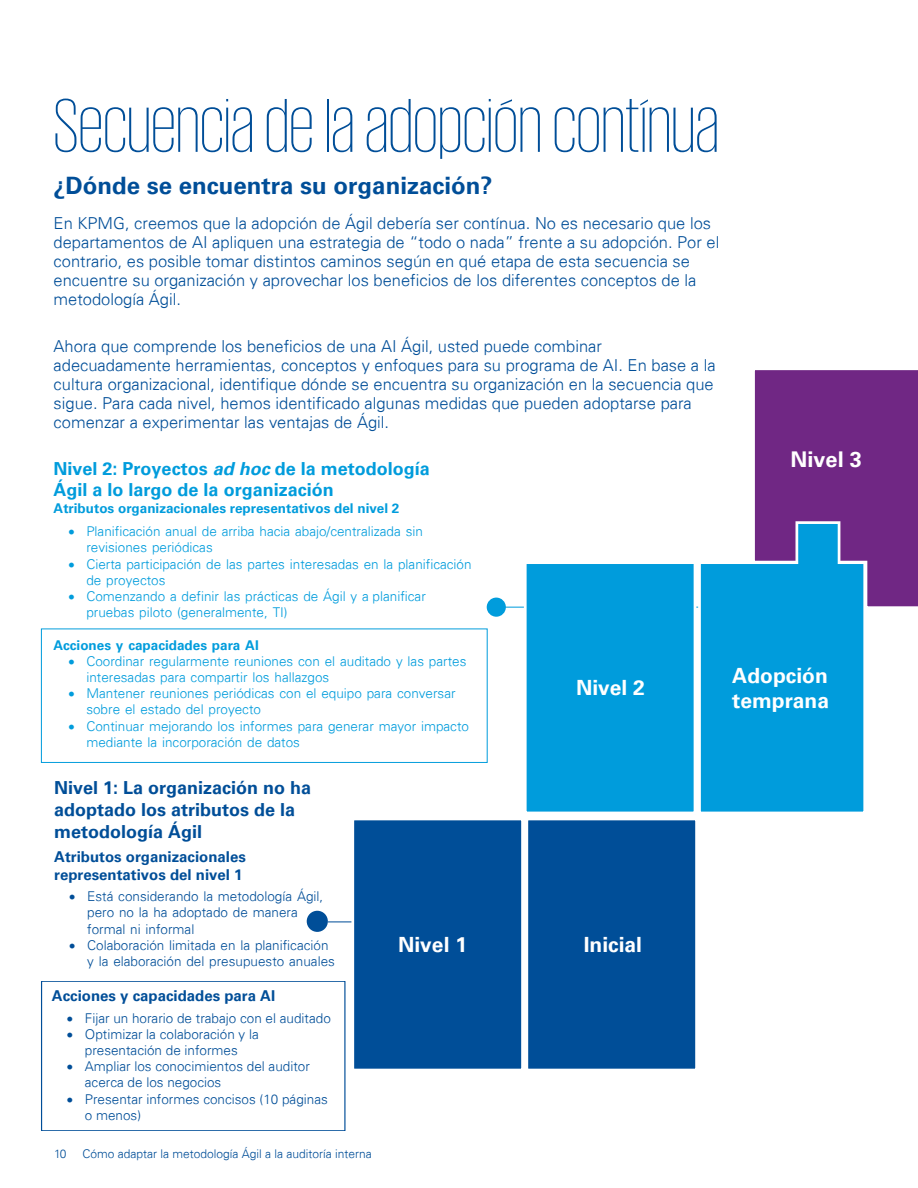
<style>
.page{position:relative;width:918px;height:1188px;background:#fff}
.page>*{position:absolute;margin:0;border:0;box-sizing:border-box;transform-origin:0 0}
.t1{font:200 78px "KPMG";color:#004e98}
.t2{font:700 24px "Univers 65";color:#004e98}
.t3{font:700 21.75px "Univers 65";color:#fff}
.t4{font:700 21px/25.2px "Univers 65";color:#fff}
.t5{font:700 18px/21.6px "Univers 65";color:#004e98}
.t6{font:700 18px/20.7px "Univers 65";color:#009cdc}
.t7{font:300 16.5px/19px "Univers 45";color:#004e98}
.t8{font:700 15px/18px "Univers 65";color:#004e98}
.t9{font:300 13.5px/16.2px "Univers 45";color:#009cdc}
.t10{font:300 13.5px/16.2px "Univers 45";color:#004e98}
.t11{font:700 13.5px "Univers 65";color:#009cdc}
.t12{font:300 12px "Univers 45";color:#004e98}
.s1{font-family:"Univers 45";font-weight:300;font-style:italic}
</style>
<div class="page">
<div style="left:754px;top:370px;width:164px;height:237px;background:#702784"></div>
<div style="left:307px;top:911px;width:21px;height:21px;background:#004e98;border-radius:50%"></div>
<hr style="left:328px;top:921px;width:53px;height:1px;background:#004e98">
<div style="left:351px;top:818px;width:173px;height:253px;background:#004e98;border:3px solid #fff"></div>
<div style="left:487px;top:598px;width:19px;height:19px;background:#009cdc;border-radius:50%"></div>
<hr style="left:500px;top:607px;width:207px;height:1px;background:#009cdc">
<div style="left:525px;top:818px;width:173px;height:253px;background:#004e98;border:3px solid #fff"></div>
<div style="left:523px;top:564px;width:174px;height:248px;background:#009cdc"></div>
<svg style="left:697px;top:520px;width:170px;height:292px;background:#1f9fda"></svg>
<div style="left:41px;top:629px;width:447px;height:134px;border:1px solid #009cdc"></div>
<div style="left:41px;top:981px;width:304px;height:150px;border:1px solid #004e98"></div>
<h1 class="t1" style="left:54px;top:89px;width:667px">Secuencia de la adopción contínua</h1>
<h2 class="t2" style="left:54px;top:171px;width:440px">¿Dónde se encuentra su organización?</h2>
<p class="t7" style="left:54px;top:214px;width:667px">En KPMG, creemos que la adopción de Ágil debería ser contínua. No es necesario que los departamentos de AI apliquen una estrategia de “todo o nada” frente a su adopción. Por el contrario, es posible tomar distintos caminos según en qué etapa de esta secuencia se encuentre su organización y aprovechar los beneficios de los diferentes conceptos de la metodología Ágil.</p>
<p class="t7" style="left:54px;top:336px;width:664px">Ahora que comprende los beneficios de una AI Ágil, usted puede combinar adecuadamente herramientas, conceptos y enfoques para su programa de AI. En base a la cultura organizacional, identifique dónde se encuentra su organización en la secuencia que sigue. Para cada nivel, hemos identificado algunas medidas que pueden adoptarse para comenzar a experimentar las ventajas de Ágil.</p>
<p class="t6" style="left:54px;top:458px;width:378px">Nivel 2: Proyectos <span class="s1">ad hoc</span> de la metodología<br>Ágil a lo largo de la organización</p>
<p class="t11" style="left:54px;top:500px;width:347px">Atributos organizacionales representativos del nivel 2</p>
<p class="t9" style="left:86px;top:523px;width:338px;text-indent:-18px">• Planificación anual de arriba hacia abajo/centralizada sin revisiones periódicas</p>
<p class="t9" style="left:86px;top:556px;width:387px;text-indent:-18px">• Cierta participación de las partes interesadas en la planificación de proyectos</p>
<p class="t9" style="left:86px;top:588px;width:341px;text-indent:-18px">• Comenzando a definir las prácticas de Ágil y a planificar pruebas piloto (generalmente, TI)</p>
<p class="t11" style="left:53px;top:637px;width:207px">Acciones y capacidades para AI</p>
<p class="t9" style="left:86px;top:653px;width:382px;text-indent:-18px">• Coordinar regularmente reuniones con el auditado y las partes interesadas para compartir los hallazgos</p>
<p class="t9" style="left:86px;top:685px;width:371px;text-indent:-18px">• Mantener reuniones periódicas con el equipo para conversar sobre el estado del proyecto</p>
<p class="t9" style="left:86px;top:718px;width:384px;text-indent:-18px">• Continuar mejorando los informes para generar mayor impacto mediante la incorporación de datos</p>
<p class="t4" style="left:576px;top:676px;width:70px">Nivel 2</p>
<p class="t5" style="left:54px;top:777px;width:259px">Nivel 1: La organización no ha adoptado los atributos de la metodología Ágil</p>
<p class="t8" style="left:54px;top:848px;width:193px">Atributos organizacionales representativos del nivel 1</p>
<p class="t10" style="left:87px;top:888px;width:238px;text-indent:-18px">• Está considerando la metodología Ágil, pero no la ha adoptado de manera formal ni informal</p>
<p class="t10" style="left:87px;top:937px;width:249px;text-indent:-18px">• Colaboración limitada en la planificación y la elaboración del presupuesto anuales</p>
<p class="t8" style="left:52px;top:987px;width:225px">Acciones y capacidades para AI</p>
<p class="t10" style="left:67px;top:1010px;width:266px">• Fijar un horario de trabajo con el auditado</p>
<p class="t10" style="left:67px;top:1026px;width:194px;text-align:center">• Optimizar la colaboración y la presentación de informes</p>
<p class="t10" style="left:85px;top:1058px;width:227px;text-indent:-18px">• Ampliar los conocimientos del auditor acerca de los negocios</p>
<p class="t10" style="left:85px;top:1091px;width:245px;text-indent:-18px">• Presentar informes concisos (10 páginas o menos)</p>
<p class="t12" style="left:54px;top:1147px;width:14px">10</p>
<p class="t12" style="left:82px;top:1147px;width:291px">Cómo adaptar la metodología Ágil a la auditoría interna</p>
<p class="t4" style="left:398px;top:932px;width:70px">Nivel 1</p>
<p class="t4" style="left:584px;top:933px;width:60px">Inicial</p>
<h3 class="t3" style="left:791px;top:447px;width:73px">Nivel 3</h3>
<p class="t4" style="left:732px;top:663px;width:98px">Adopción temprana</p>
</div>
